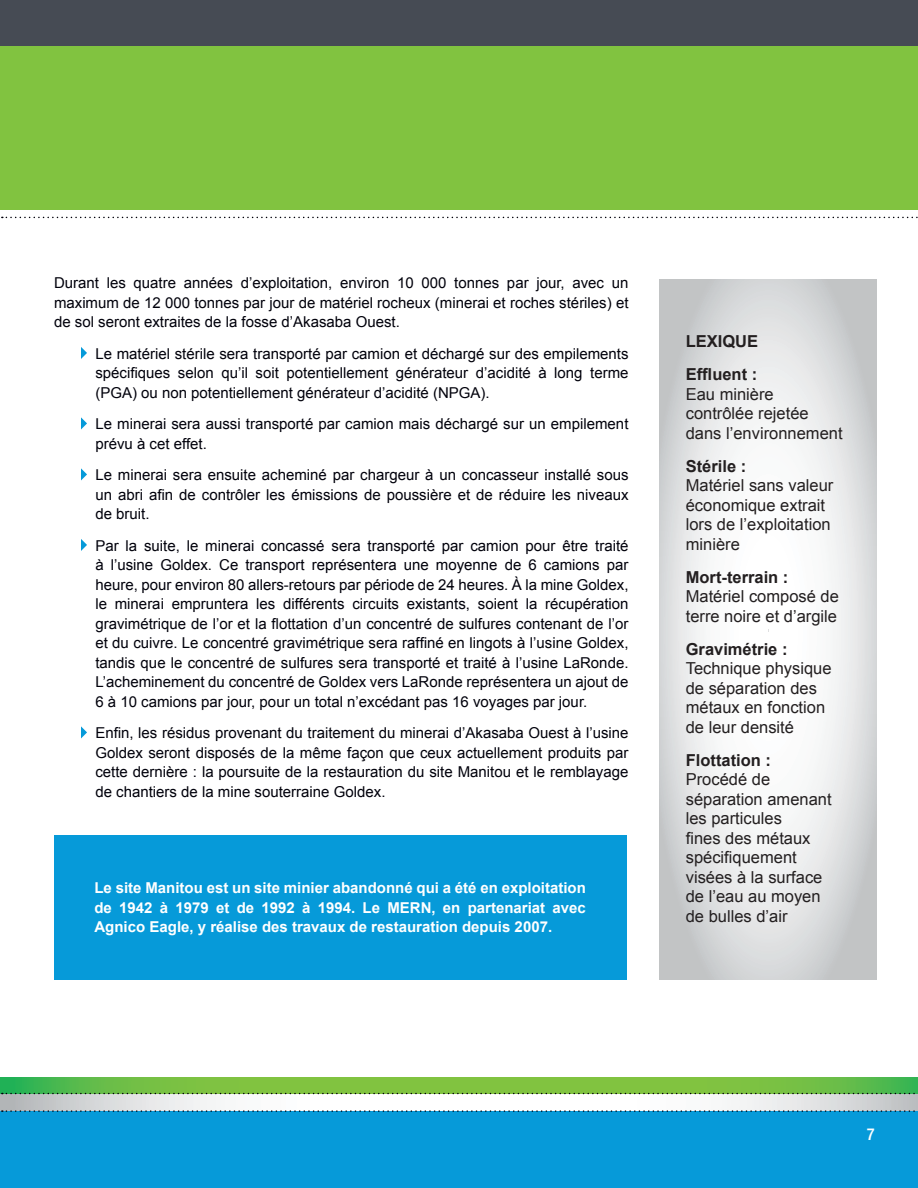
<style>
.page{position:relative;width:918px;height:1188px;background:#fff}
.page>*{position:absolute;margin:0;border:0;box-sizing:border-box;transform-origin:0 0}
.t1{font:16.5px/19.5px "Arial";color:#231f20}
.t2{font:700 16.5px "Arial";color:#231f20}
.t3{font:500 condensed 16.5px "Helvetica Neue";color:#fff}
.t4{font:15px/19.5px "Arial";color:#00000b;text-align:justify}
.t5{font:700 15px/19.5px "Arial";color:#fff;text-align:justify}
.s1{font-weight:700}
</style>
<div class="page">
<svg style="left:0;top:1093px;width:918px;height:18px"></svg>
<div style="left:0;top:1111px;width:918px;height:77px;background:#069ad9"></div>
<svg style="left:2px;top:1110px;width:916px;height:2px"></svg>
<svg style="left:0;top:1078px;width:918px;height:15px"></svg>
<svg style="left:2px;top:1093px;width:916px;height:1px"></svg>
<div style="left:0;top:0;width:918px;height:47px;background:#464b54"></div>
<div style="left:0;top:47px;width:918px;height:163px;background:#81c340"></div>
<svg style="left:2px;top:217px;width:916px;height:1px"></svg>
<svg style="left:659px;top:280px;width:217px;height:700px"></svg>
<svg style="left:81px;top:347px;width:6px;height:12px"></svg>
<svg style="left:81px;top:417px;width:6px;height:12px"></svg>
<svg style="left:81px;top:468px;width:6px;height:12px"></svg>
<svg style="left:81px;top:539px;width:6px;height:12px"></svg>
<svg style="left:81px;top:726px;width:6px;height:12px"></svg>
<div style="left:54px;top:835px;width:572px;height:145px;background:#069ad9"></div>
<p class="t4" style="left:54px;top:274px;width:576px">Durant les quatre années d’exploitation, environ 10 000 tonnes par jour, avec un maximum de 12 000 tonnes par jour de matériel rocheux (minerai et roches stériles) et de sol seront extraites de la fosse d’Akasaba Ouest.</p>
<p class="t4" style="left:95px;top:344px;width:535px">Le matériel stérile sera transporté par camion et déchargé sur des empilements spécifiques selon qu’il soit potentiellement générateur d’acidité à long terme (PGA) ou non potentiellement générateur d’acidité (NPGA).</p>
<p class="t4" style="left:95px;top:415px;width:535px">Le minerai sera aussi transporté par camion mais déchargé sur un empilement prévu à cet effet.</p>
<p class="t4" style="left:95px;top:466px;width:535px">Le minerai sera ensuite acheminé par chargeur à un concasseur installé sous un abri afin de contrôler les émissions de poussière et de réduire les niveaux de bruit.</p>
<p class="t4" style="left:95px;top:536px;width:535px">Par la suite, le minerai concassé sera transporté par camion pour être traité à l’usine Goldex. Ce transport représentera une moyenne de 6 camions par heure, pour environ 80 allers-retours par période de 24 heures. À la mine Goldex, le minerai empruntera les différents circuits existants, soient la récupération gravimétrique de l’or et la flottation d’un concentré de sulfures contenant de l’or et du cuivre. Le concentré gravimétrique sera raffiné en lingots à l’usine Goldex, tandis que le concentré de sulfures sera transporté et traité à l’usine LaRonde.<br>L’acheminement du concentré de Goldex vers LaRonde représentera un ajout de 6 à 10 camions par jour, pour un total n’excédant pas 16 voyages par jour.</p>
<p class="t4" style="left:95px;top:724px;width:535px">Enfin, les résidus provenant du traitement du minerai d’Akasaba Ouest à l’usine Goldex seront disposés de la même façon que ceux actuellement produits par cette dernière : la poursuite de la restauration du site Manitou et le remblayage de chantiers de la mine souterraine Goldex.</p>
<p class="t5" style="left:94px;top:879px;width:493px">Le site Manitou est un site minier abandonné qui a été en exploitation de 1942 à 1979 et de 1992 à 1994. Le MERN, en partenariat avec Agnico Eagle, y réalise des travaux de restauration depuis 2007.</p>
<p class="t2" style="left:686px;top:331px;width:74px">LEXIQUE</p>
<p class="t1" style="left:686px;top:365px;width:158px"><span class="s1">Effluent :<br></span>Eau minière contrôlée rejetée dans l’environnement</p>
<p class="t1" style="left:686px;top:456px;width:149px"><span class="s1">Stérile :<br></span>Matériel sans valeur économique extrait lors de l’exploitation minière</p>
<p class="t1" style="left:686px;top:567px;width:155px"><span class="s1">Mort-terrain :<br></span>Matériel composé de terre noire et d’argile</p>
<p class="t1" style="left:686px;top:639px;width:147px"><span class="s1">Gravimétrie :<br></span>Technique physique de séparation des métaux en fonction de leur densité</p>
<p class="t1" style="left:686px;top:750px;width:147px"><span class="s1">Flottation :<br></span>Procédé de séparation amenant les particules<br>fines des métaux spécifiquement visées à la surface de l’eau au moyen de bulles d’air</p>
<p class="t3" style="left:867px;top:1124px;width:9px">7</p>
</div>
